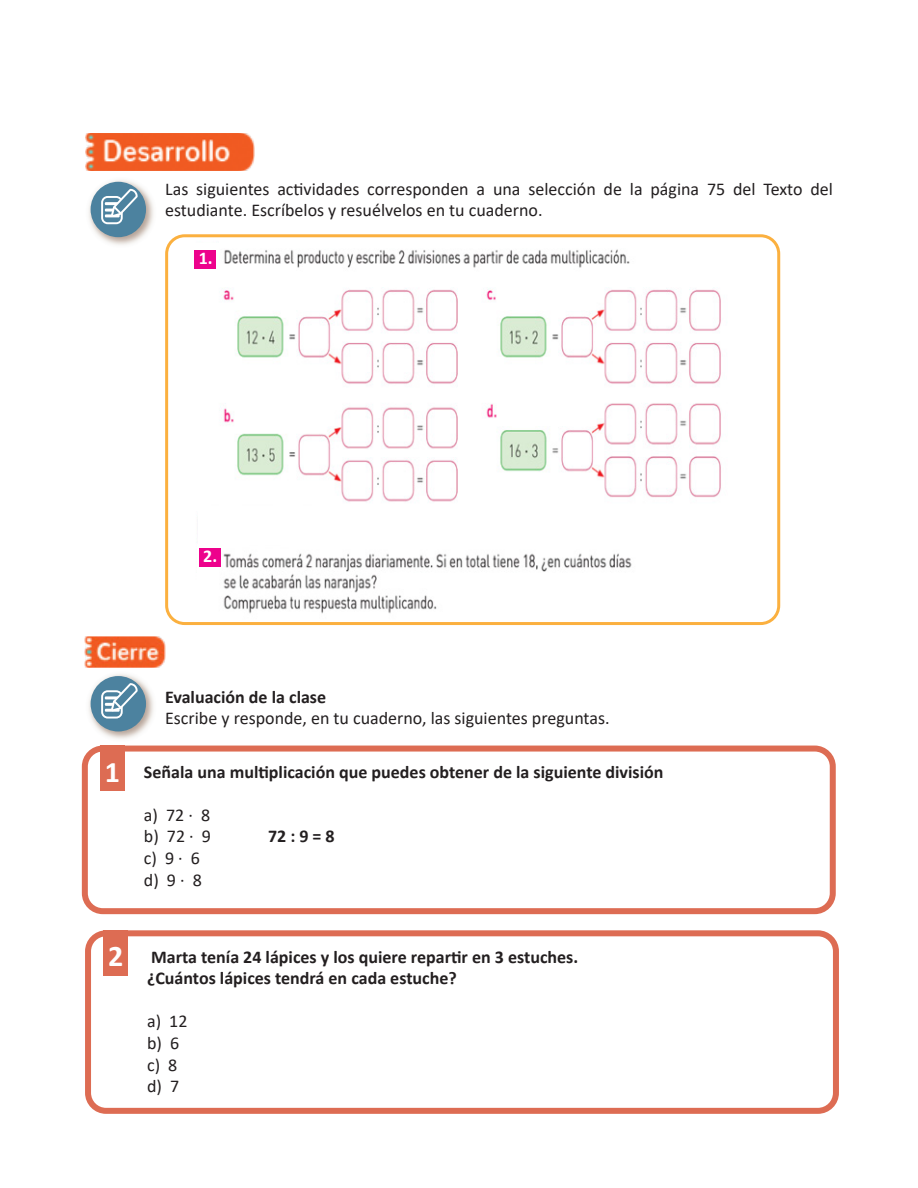
<style>
.page{position:relative;width:918px;height:1188px;background:#fff}
.page>*{position:absolute;margin:0;border:0;box-sizing:border-box;transform-origin:0 0}
.t1{font:700 30px "Calibri";color:#fff}
.t2{font:18px/21.6px "Calibri";color:#231f20}
.t3{font:700 18px "Calibri";color:#231f20}
.t4{font:700 18px "Calibri";color:#fff}
</style>
<div class="page">
<img style="left:89px;top:674px;width:65px;height:65px">
<div style="left:91px;top:676px;width:55px;height:55px;background:#4c829f;border-radius:50%"></div>
<svg style="left:101px;top:683px;width:37px;height:36px"></svg>
<img style="left:85px;top:134px;width:169px;height:36px">
<img style="left:89px;top:180px;width:65px;height:65px">
<div style="left:91px;top:182px;width:55px;height:55px;background:#4c829f;border-radius:50%"></div>
<svg style="left:101px;top:189px;width:37px;height:35px"></svg>
<div style="left:82px;top:746px;width:754px;height:168px;border:6px solid #dd6c53;border-radius:18px"></div>
<img style="left:85px;top:637px;width:81px;height:31px">
<div style="left:100px;top:746px;width:25px;height:45px;background:#dd6c53"></div>
<div style="left:85px;top:930px;width:754px;height:184px;border:6px solid #dd6c53;border-radius:18px"></div>
<div style="left:103px;top:930px;width:25px;height:45px;background:#dd6c53"></div>
<img style="left:169px;top:238px;width:552px;height:387px">
<div style="left:186px;top:243px;width:33px;height:38px;background:#fff"></div>
<div style="left:198px;top:506px;width:134px;height:39px;background:#fff"></div>
<div style="left:198px;top:544px;width:21px;height:52px;background:#fff"></div>
<div style="left:195px;top:251px;width:21px;height:18px;background:#ed028c"></div>
<div style="left:199px;top:549px;width:21px;height:18px;background:#ed028c"></div>
<div style="left:165px;top:234px;width:615px;height:391px;border:3px solid #fbb03f;border-radius:18px"></div>
<p class="t2" style="left:165px;top:177px;width:669px">Las siguientes actividades corresponden a una selección de la página 75 del Texto del estudiante. Escríbelos y resuélvelos en tu cuaderno.</p>
<p class="t4" style="left:199px;top:245px;width:15px">1.</p>
<p class="t4" style="left:203px;top:543px;width:15px">2.</p>
<p class="t1" style="left:105px;top:750px;width:17px">1</p>
<p class="t3" style="left:165px;top:684px;width:163px">Evaluación de la clase</p>
<p class="t2" style="left:165px;top:707px;width:446px">Escribe y responde, en tu cuaderno, las siguientes preguntas.</p>
<p class="t3" style="left:144px;top:759px;width:521px">Señala una multiplicación que puedes obtener de la siguiente división</p>
<p class="t2" style="left:144px;top:804px;width:68px">a) 72 ∙ 8</p>
<p class="t2" style="left:144px;top:825px;width:69px">b) 72 ∙ 9</p>
<p class="t3" style="left:268px;top:824px;width:68px">72 : 9 = 8</p>
<p class="t2" style="left:144px;top:847px;width:58px">c) 9 ∙ 6</p>
<p class="t2" style="left:144px;top:868px;width:60px">d) 9 ∙ 8</p>
<p class="t1" style="left:108px;top:935px;width:17px">2</p>
<p class="t3" style="left:151px;top:944px;width:429px">Marta tenía 24 lápices y los quiere repartir en 3 estuches.</p>
<p class="t3" style="left:147px;top:965px;width:311px">¿Cuántos lápices tendrá en cada estuche?</p>
<p class="t2" style="left:147px;top:1010px;width:42px">a) 12</p>
<p class="t2" style="left:147px;top:1032px;width:34px">b) 6</p>
<p class="t2" style="left:147px;top:1053px;width:32px">c) 8</p>
<p class="t2" style="left:147px;top:1075px;width:34px">d) 7</p>
</div>
